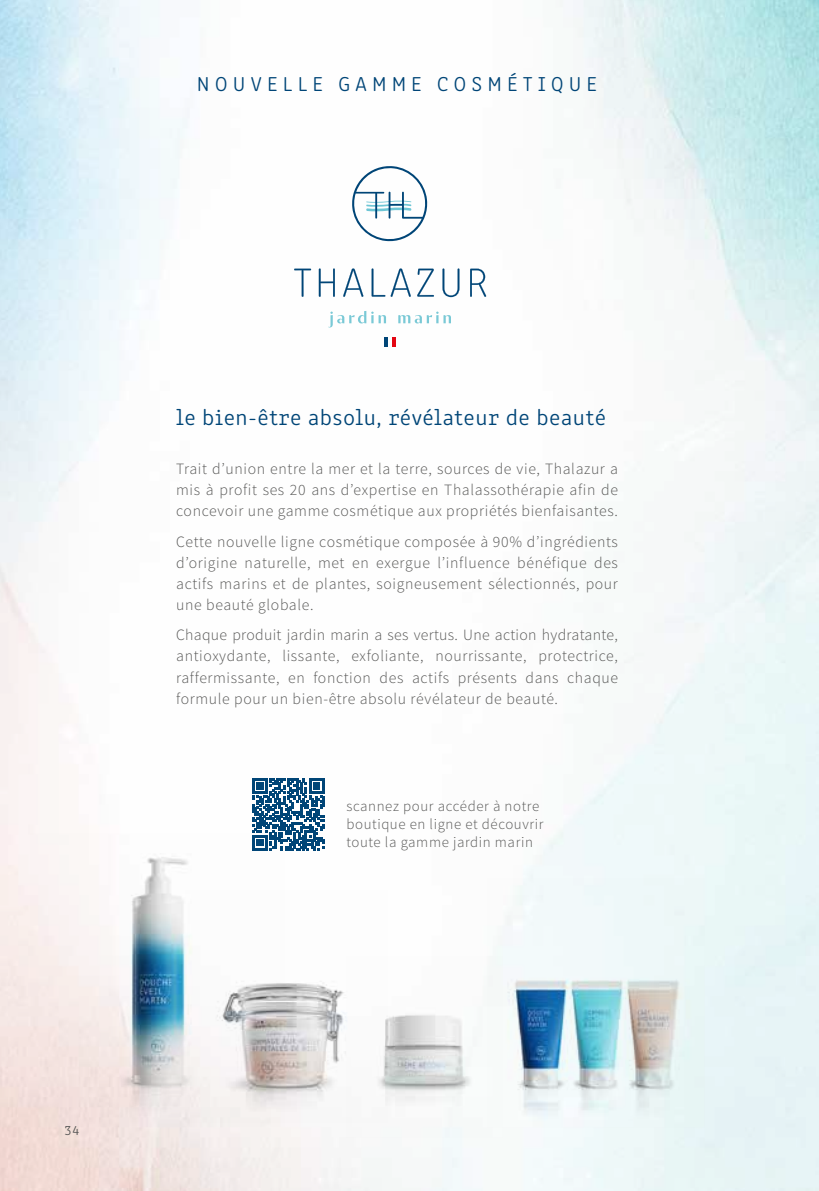
<style>
.page{position:relative;width:819px;height:1191px;background:#fff}
.page>*{position:absolute;margin:0;border:0;box-sizing:border-box;transform-origin:0 0}
.t1{font:300 22.75px "Clone Rounded";letter-spacing:.02em;color:#004577}
.t2{font:300 21px "Clone Rounded";letter-spacing:.24em;color:#004577}
.t3{font:300 15.75px/21px "Source Sans Pro";letter-spacing:.04em;color:#575756;text-align:justify}
.t4{font:300 14.88px/17.8px "Source Sans Pro";letter-spacing:.04em;color:#575756}
.t5{font:300 14px "Clone Rounded";color:#575756}
</style>
<div class="page">
<img style="left:0;top:0;width:819px;height:1191px">
<svg style="left:294px;top:269px;width:17px;height:28px"></svg>
<svg style="left:319px;top:268px;width:16px;height:29px"></svg>
<svg style="left:343px;top:268px;width:20px;height:29px"></svg>
<svg style="left:371px;top:268px;width:40px;height:29px"></svg>
<svg style="left:417px;top:269px;width:17px;height:28px"></svg>
<svg style="left:442px;top:268px;width:17px;height:29px"></svg>
<svg style="left:470px;top:269px;width:16px;height:28px"></svg>
<svg style="left:350px;top:164px;width:79px;height:79px"></svg>
<hr style="left:384px;top:337px;width:4px;height:10px;background:#004577">
<hr style="left:388px;top:337px;width:4px;height:10px;background:#fff">
<hr style="left:392px;top:337px;width:4px;height:10px;background:#e30613">
<svg style="left:328px;top:311px;width:58px;height:16px"></svg>
<svg style="left:398px;top:311px;width:53px;height:12px"></svg>
<img style="left:30px;top:834px;width:254px;height:293px">
<img style="left:185px;top:890px;width:202px;height:232px">
<img style="left:347px;top:956px;width:155px;height:181px">
<img style="left:487px;top:878px;width:217px;height:249px">
<svg style="left:252px;top:778px;width:72px;height:72px"></svg>
<h2 class="t2" style="left:197px;top:68px;width:402px">NOUVELLE GAMME COSMÉTIQUE</h2>
<h1 class="t1" style="left:176px;top:401px;width:431px">le bien-être absolu, révélateur de beauté</h1>
<p class="t3" style="left:176px;top:458px;width:443px">Trait d’union entre la mer et la terre, sources de vie, Thalazur a mis à profit ses 20 ans d’expertise en Thalassothérapie afin de concevoir une gamme cosmétique aux propriétés bienfaisantes.</p>
<p class="t3" style="left:176px;top:531px;width:443px">Cette nouvelle ligne cosmétique composée à 90% d’ingrédients d’origine naturelle, met en exergue l’influence bénéfique des actifs marins et de plantes, soigneusement sélectionnés, pour une beauté globale.</p>
<p class="t3" style="left:176px;top:625px;width:443px">Chaque produit jardin marin a ses vertus. Une action hydratante, antioxydante, lissante, exfoliante, nourrissante, protectrice, raffermissante, en fonction des actifs présents dans chaque formule pour un bien-être absolu révélateur de beauté.</p>
<p class="t4" style="left:346px;top:797px;width:198px">scannez pour accéder à notre boutique en ligne et découvrir toute la gamme jardin marin</p>
<p class="t5" style="left:64px;top:1120px;width:16px">34</p>
</div>
